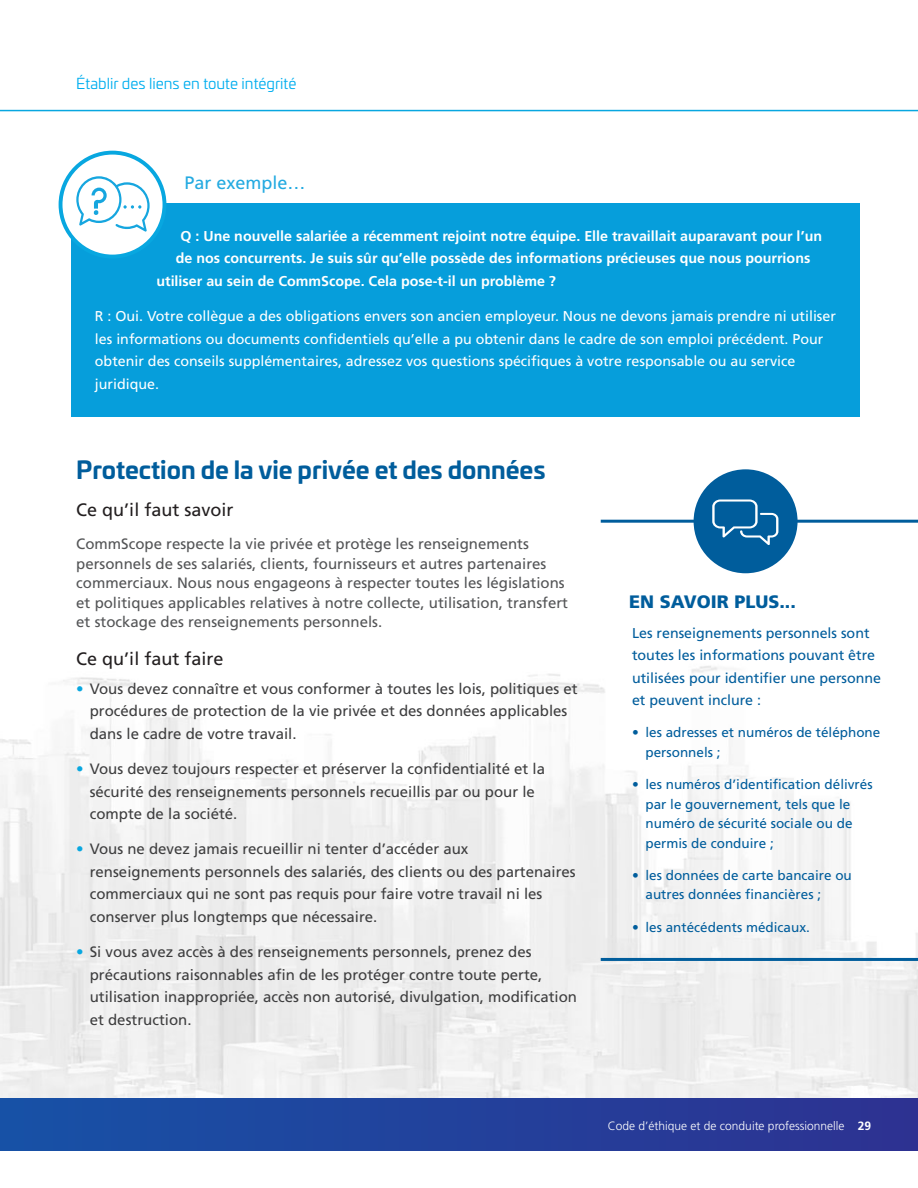
<style>
.page{position:relative;width:918px;height:1188px;background:#fff}
.page>*{position:absolute;margin:0;border:0;box-sizing:border-box;transform-origin:0 0}
.Headline_Large_Blue{font:700 24px "Univia Pro";color:#005d9c}
.Subhead_Level_1{font:18px "Frutiger LT Pro";color:#231f20}
.Body_Frutiger_Medium{font:18px "Frutiger LT Pro";color:#231f20}
.Main_Heading_repeat{font:900 18px "Frutiger LT Pro";color:#005d9c}
.Sidebar_text{font:18px "Frutiger LT Pro";color:#24aae1}
.t1{font:15px/22.5px "Frutiger LT Pro";color:#3e3e3f}
.Body_Frutiger_Medium-2{font:15px/19.5px "Frutiger LT Pro";color:#545557}
.Main_Heading_repeat-2{font:15px "Univia Pro";color:#00aeef}
.Body_Copy{font:14.25px/22.5px "Frutiger LT Pro";color:#fff}
.Body_Copy-2{font:700 14.25px "Frutiger LT Pro";color:#fff}
.Body_Copy-3{font:14.25px/22.5px "Frutiger LT Pro";color:#005d9c}
.t2{font:13.5px/19.5px "Frutiger LT Pro";color:#005d9c}
.t3{font:300 12px "Frutiger LT Pro";color:#fff}
.s1{color:#08a7e0}
.s2{font-weight:700}
</style>
<div class="page">
<img style="left:0;top:666px;width:918px;height:433px">
<div style="left:0;top:1099px;width:918px;height:51px;background:linear-gradient(to right,#1751a6,#2e3291)"></div>
<hr style="left:0;top:110px;width:918px;height:1px;background:#08a7e0">
<hr style="left:601px;top:520px;width:317px;height:3px;background:#005d9c">
<div style="left:694px;top:469px;width:104px;height:104px;background:#005d9c;border-radius:50%"></div>
<hr style="left:601px;top:958px;width:317px;height:3px;background:#005d9c">
<div style="left:71px;top:203px;width:788px;height:214px;background:#069edb"></div>
<div style="left:61px;top:153px;width:103px;height:104px;background:#fff;border-radius:50%"></div>
<div style="left:59px;top:151px;width:107px;height:108px;border:4px solid #08a7e0;border-radius:50%"></div>
<svg style="left:76px;top:176px;width:74px;height:56px"></svg>
<svg style="left:712px;top:499px;width:66px;height:46px"></svg>
<p class="Main_Heading_repeat-2" style="left:76px;top:72px;width:222px">Établir des liens en toute intégrité</p>
<p class="Sidebar_text" style="left:184px;top:172px;width:123px">Par exemple…</p>
<p class="Body_Copy-2" style="left:180px;top:227px;width:643px">Q : Une nouvelle salariée a récemment rejoint notre équipe. Elle travaillait auparavant pour l’un</p>
<p class="Body_Copy-2" style="left:176px;top:250px;width:636px">de nos concurrents. Je suis sûr qu’elle possède des informations précieuses que nous pourrions</p>
<p class="Body_Copy-2" style="left:156px;top:272px;width:401px">utiliser au sein de CommScope. Cela pose-t-il un problème ?</p>
<p class="Body_Copy" style="left:95px;top:305px;width:743px">R : Oui. Votre collègue a des obligations envers son ancien employeur. Nous ne devons jamais prendre ni utiliser les informations ou documents confidentiels qu’elle a pu obtenir dans le cadre de son emploi précédent. Pour obtenir des conseils supplémentaires, adressez vos questions spécifiques à votre responsable ou au service juridique.</p>
<p class="Headline_Large_Blue" style="left:76px;top:450px;width:471px">Protection de la vie privée et des données</p>
<p class="Subhead_Level_1" style="left:76px;top:499px;width:159px">Ce qu’il faut savoir</p>
<p class="Body_Frutiger_Medium-2" style="left:76px;top:534px;width:493px">CommScope respecte la vie privée et protège les renseignements personnels de ses salariés, clients, fournisseurs et autres partenaires commerciaux. Nous nous engageons à respecter toutes les législations et politiques applicables relatives à notre collecte, utilisation, transfert et stockage des renseignements personnels.</p>
<p class="Body_Frutiger_Medium" style="left:76px;top:648px;width:149px">Ce qu’il faut faire</p>
<p class="t1" style="left:90px;top:678px;width:489px;text-indent:-14px"><span class="s1">•</span> Vous devez connaître et vous conformer à toutes les lois, politiques et procédures de protection de la vie privée et des données applicables dans le cadre de votre travail.</p>
<p class="t1" style="left:90px;top:758px;width:457px;text-indent:-14px"><span class="s1">•</span> Vous devez toujours respecter et préserver la confidentialité et la sécurité des renseignements personnels recueillis par ou pour le compte de la société.</p>
<p class="t1" style="left:90px;top:838px;width:487px;text-indent:-14px"><span class="s1">•</span> Vous ne devez jamais recueillir ni tenter d’accéder aux renseignements personnels des salariés, des clients ou des partenaires commerciaux qui ne sont pas requis pour faire votre travail ni les conserver plus longtemps que nécessaire.</p>
<p class="t1" style="left:90px;top:941px;width:489px;text-indent:-14px"><span class="s1">•</span> Si vous avez accès à des renseignements personnels, prenez des précautions raisonnables afin de les protéger contre toute perte, utilisation inappropriée, accès non autorisé, divulgation, modification et destruction.</p>
<p class="Main_Heading_repeat" style="left:629px;top:591px;width:168px">EN SAVOIR PLUS...</p>
<p class="Body_Copy-3" style="left:632px;top:622px;width:251px">Les renseignements personnels sont toutes les informations pouvant être utilisées pour identifier une personne et peuvent inclure :</p>
<p class="t2" style="left:646px;top:723px;width:236px;text-indent:-14px">• les adresses et numéros de téléphone personnels ;</p>
<p class="t2" style="left:646px;top:775px;width:229px;text-indent:-14px">• les numéros d’identification délivrés par le gouvernement, tels que le numéro de sécurité sociale ou de permis de conduire ;</p>
<p class="t2" style="left:646px;top:866px;width:208px;text-indent:-14px">• les données de carte bancaire ou autres données financières ;</p>
<p class="t2" style="left:632px;top:917px;width:179px">• les antécédents médicaux.</p>
<p class="t3" style="left:608px;top:1118px;width:265px">Code d’éthique et de conduite professionnelle <span class="s2">29</span></p>
</div>
